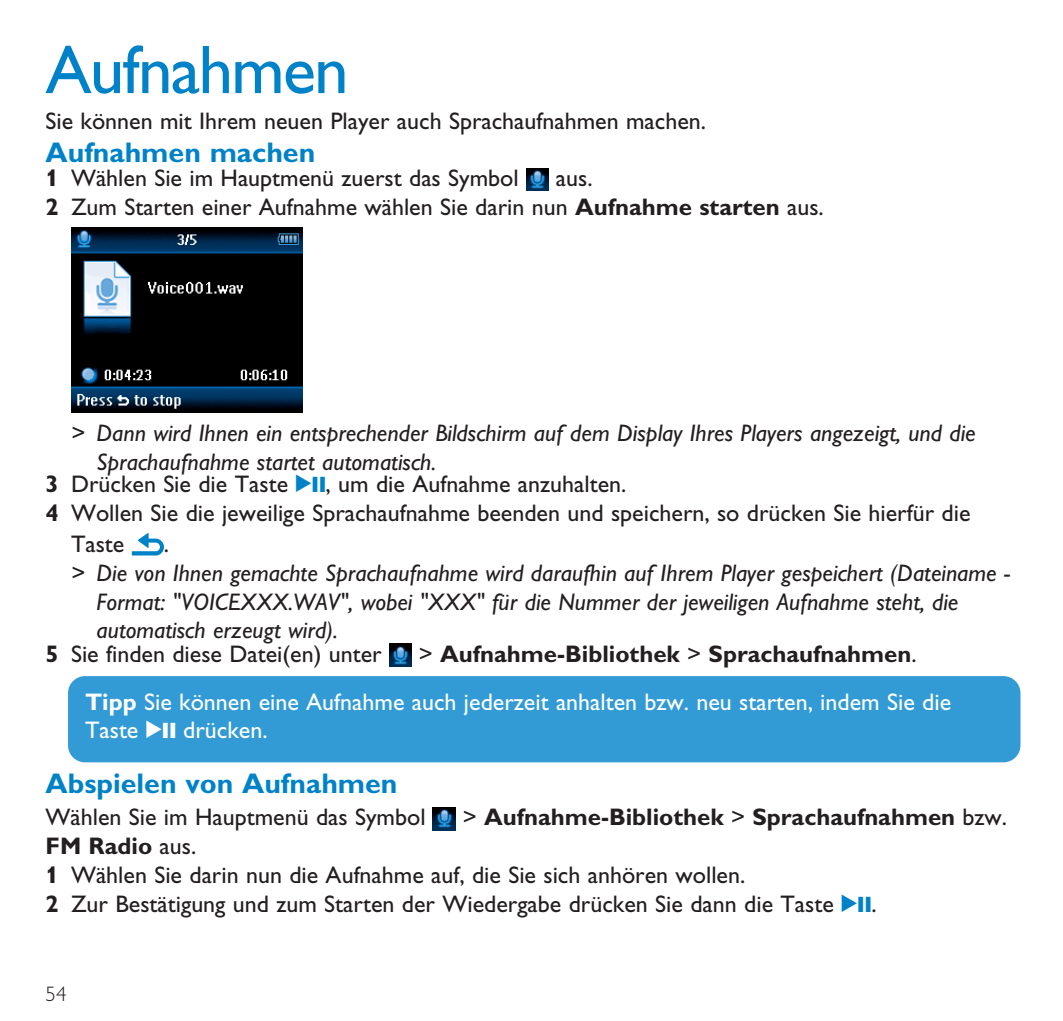
<style>
.page{position:relative;width:1063px;height:1021px;background:#fff}
.page>*{position:absolute;margin:0;border:0;box-sizing:border-box;transform-origin:0 0}
.t1{font:69px "Gill Alt One";letter-spacing:-.025em;color:#0082c8}
.t2{font:700 28.5px "Gill Alt One";color:#0082c8}
.t3{font:24px/28.8px "Gill Alt One";color:#231f20}
.t4{font:italic 24px/28.8px "Gill Alt One";color:#231f20}
.t5{font:24px/28.8px "Gill Alt One";color:#fff}
.t6{font:700 24px "Gill Alt One";color:#231f20}
.t7{font:300 21px "Gill Alt One";color:#231f20}
.s1{font-weight:700}
.s2{font-family:"Audio Four 4";color:#0082c8}
.s3{font-weight:400}
.s4{font-family:"Audio Four 4"}
</style>
<div class="page">
<div style="left:68px;top:676px;width:952px;height:86px;background:#329bd5;border-radius:17px"></div>
<img style="left:389px;top:644px;width:23px;height:22px">
<svg style="left:132px;top:533px;width:32px;height:22px"></svg>
<img style="left:71px;top:227px;width:231px;height:185px">
<img style="left:526px;top:168px;width:23px;height:23px">
<img style="left:433px;top:807px;width:22px;height:23px">
<h1 class="t1" style="left:46px;top:46px;width:305px">Aufnahmen</h1>
<p class="t3" style="left:46px;top:109px;width:662px">Sie können mit Ihrem neuen Player auch Sprachaufnahmen machen.</p>
<p class="t2" style="left:46px;top:142px;width:271px">Aufnahmen machen</p>
<p class="t3" style="left:46px;top:166px;width:475px"><span class="s1">1</span> Wählen Sie im Hauptmenü zuerst das Symbol</p>
<p class="t3" style="left:46px;top:166px;width:780px;text-indent:510px">aus.<br><span class="s1">2</span> Zum Starten einer Aufnahme wählen Sie darin nun <span class="s1">Aufnahme starten</span> aus.</p>
<p class="t4" style="left:97px;top:421px;width:881px;text-indent:-26px">&gt; Dann wird Ihnen ein entsprechender Bildschirm auf dem Display Ihres Players angezeigt, und die<br>Sprachaufnahme startet automatisch.</p>
<p class="t3" style="left:46px;top:472px;width:927px"><span class="s1">3</span> Drücken Sie die Taste <span class="s2">2;</span>, um die Aufnahme anzuhalten.<br><span class="s1">4</span> Wollen Sie die jeweilige Sprachaufnahme beenden und speichern, so drücken Sie hierfür die</p>
<p class="t3" style="left:71px;top:532px;width:55px">Taste</p>
<p class="t3" style="left:164px;top:532px;width:7px">.</p>
<p class="t4" style="left:97px;top:561px;width:915px;text-indent:-26px">&gt; Die von Ihnen gemachte Sprachaufnahme wird daraufhin auf Ihrem Player gespeichert (Dateiname -<br>Format: "VOICEXXX.WAV", wobei "XXX" für die Nummer der jeweiligen Aufnahme steht, die automatisch erzeugt wird).</p>
<p class="t3" style="left:46px;top:642px;width:338px"><span class="s1">5</span> Sie finden diese Datei(en) unter</p>
<p class="t6" style="left:419px;top:645px;width:499px"><span class="s3">&gt;</span> Aufnahme-Bibliothek <span class="s3">&gt;</span> Sprachaufnahmen<span class="s3">.</span></p>
<p class="t5" style="left:85px;top:689px;width:868px"><span class="s1">Tipp</span> Sie können eine Aufnahme auch jederzeit anhalten bzw. neu starten, indem Sie die<br>Taste <span class="s4">2;</span> drücken.</p>
<p class="t2" style="left:46px;top:773px;width:354px">Abspielen von Aufnahmen</p>
<p class="t3" style="left:46px;top:805px;width:382px">Wählen Sie im Hauptmenü das Symbol</p>
<p class="t6" style="left:463px;top:808px;width:546px"><span class="s3">&gt;</span> Aufnahme-Bibliothek <span class="s3">&gt;</span> Sprachaufnahmen <span class="s3">bzw.</span></p>
<p class="t3" style="left:46px;top:834px;width:833px"><span class="s1">FM Radio</span> aus.<br><span class="s1">1</span> Wählen Sie darin nun die Aufnahme auf, die Sie sich anhören wollen.<br><span class="s1">2</span> Zur Bestätigung und zum Starten der Wiedergabe drücken Sie dann die Taste <span class="s2">2;</span>.</p>
<p class="t7" style="left:46px;top:986px;width:22px">54</p>
</div>
